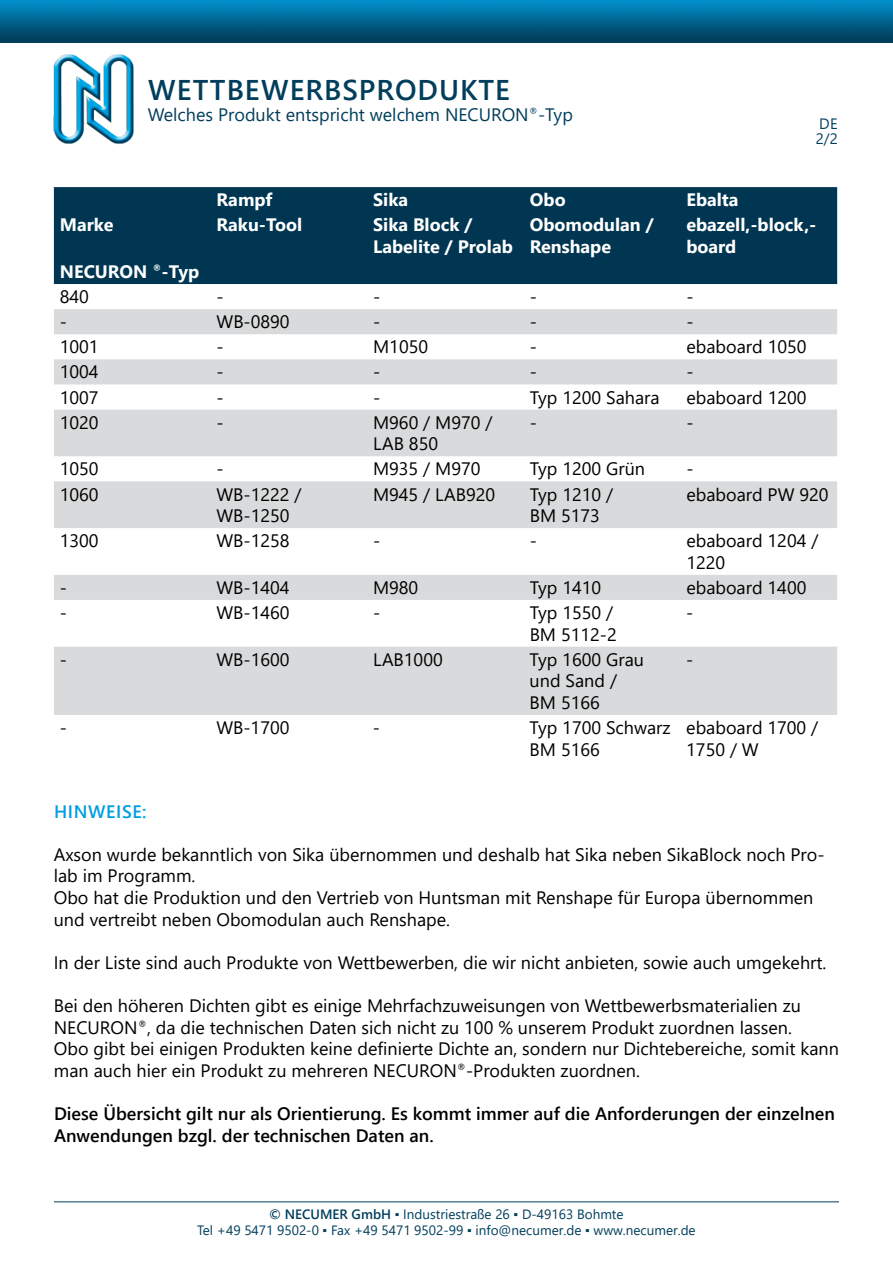
<style>
.page{position:relative;width:893px;height:1263px;background:#fff}
.page>*{position:absolute;margin:0;border:0;box-sizing:border-box;transform-origin:0 0}
.t1{font:600 28.5px "Segoe UI";letter-spacing:.035em;color:#003e5c}
.t2{font:18px/21.6px "Segoe UI";color:#000}
.t3{font:600 18px/21.6px "Segoe UI";color:#000}
.t4{font:700 18px/21.6px "Segoe UI";color:#fff}
.t5{font:18px "Segoe UI";color:#003e5c}
.t6{font:600 18px "Segoe UI";letter-spacing:.035em;color:#009ee0}
.t7{font:15px/15px "Segoe UI";color:#003e5c}
.t8{font:13.5px/16.2px "Segoe UI";color:#003e5c;text-align:center}
.s1{font-weight:400;color:#000}
.s2{font-weight:600}
.s3{font-weight:700}
</style>
<div class="page">
<hr style="left:54px;top:1201px;width:785px;height:1px;background:#003e5c">
<img style="left:0;top:0;width:893px;height:43px">
<img style="left:53px;top:54px;width:81px;height:90px">
<div style="left:54px;top:187px;width:783px;height:97px;background:#003652"></div>
<svg style="left:54px;top:309px;width:783px;height:406px;fill:#d9dadb"></svg>
<h1 class="t1" style="left:148px;top:63px;width:117px">Wettbewer</h1>
<h1 class="t1" style="left:324px;top:63px;width:184px">bsprodu kte</h1>
<p class="t5" style="left:148px;top:98px;width:427px">Welches Produkt entspricht welchem NECURON<sup>®</sup>-Typ</p>
<p class="t4" style="left:217px;top:188px;width:57px">Rampf</p>
<p class="t4" style="left:373px;top:188px;width:36px">Sika</p>
<p class="t4" style="left:530px;top:188px;width:37px">Obo</p>
<p class="t4" style="left:686px;top:188px;width:54px">Ebalta</p>
<p class="t7" style="left:816px;top:114px;width:24px">DE<br>2/2</p>
<p class="t4" style="left:60px;top:213px;width:55px">Marke</p>
<p class="t4" style="left:217px;top:213px;width:87px">Raku-Tool</p>
<p class="t4" style="left:373px;top:213px;width:141px">Sika Block /<br>Labelite / Prolab</p>
<p class="t4" style="left:530px;top:213px;width:125px">Obomodulan /<br>Renshape</p>
<p class="t4" style="left:686px;top:213px;width:131px">ebazell,-block,- board</p>
<p class="t4" style="left:60px;top:258px;width:141px;line-height:25px">NECURON <sup>®</sup>-Typ<br><span class="s1">840</span></p>
<p class="t2" style="left:217px;top:284px;width:9px">-</p>
<p class="t2" style="left:373px;top:284px;width:9px">-</p>
<p class="t2" style="left:530px;top:284px;width:9px">-</p>
<p class="t2" style="left:686px;top:284px;width:9px">-</p>
<p class="t2" style="left:60px;top:309px;width:9px">-</p>
<p class="t2" style="left:217px;top:309px;width:75px">WB-0890</p>
<p class="t2" style="left:373px;top:309px;width:9px">-</p>
<p class="t2" style="left:530px;top:309px;width:9px">-</p>
<p class="t2" style="left:686px;top:309px;width:9px">-</p>
<p class="t2" style="left:60px;top:335px;width:40px">1001</p>
<p class="t2" style="left:216px;top:335px;width:9px">-</p>
<p class="t2" style="left:373px;top:335px;width:56px">M1050</p>
<p class="t2" style="left:530px;top:335px;width:9px">-</p>
<p class="t2" style="left:686px;top:335px;width:122px">ebaboard 1050</p>
<p class="t2" style="left:60px;top:360px;width:40px">1004</p>
<p class="t2" style="left:216px;top:360px;width:9px">-</p>
<p class="t2" style="left:373px;top:360px;width:9px">-</p>
<p class="t2" style="left:530px;top:360px;width:9px">-</p>
<p class="t2" style="left:686px;top:360px;width:9px">-</p>
<p class="t2" style="left:60px;top:385px;width:40px">1007</p>
<p class="t2" style="left:216px;top:385px;width:9px">-</p>
<p class="t2" style="left:373px;top:385px;width:9px">-</p>
<p class="t2" style="left:530px;top:385px;width:131px">Typ 1200 Sahara</p>
<p class="t2" style="left:686px;top:385px;width:122px">ebaboard 1200</p>
<p class="t2" style="left:60px;top:410px;width:40px">1020</p>
<p class="t2" style="left:216px;top:410px;width:9px">-</p>
<p class="t2" style="left:373px;top:410px;width:121px">M960 / M970 /<br>LAB 850</p>
<p class="t2" style="left:530px;top:410px;width:9px">-</p>
<p class="t2" style="left:686px;top:410px;width:9px">-</p>
<p class="t2" style="left:60px;top:457px;width:40px">1050</p>
<p class="t2" style="left:216px;top:457px;width:9px">-</p>
<p class="t2" style="left:373px;top:457px;width:109px">M935 / M970</p>
<p class="t2" style="left:530px;top:457px;width:117px">Typ 1200 Grün</p>
<p class="t2" style="left:686px;top:457px;width:9px">-</p>
<p class="t2" style="left:60px;top:482px;width:40px">1060</p>
<p class="t2" style="left:216px;top:482px;width:87px">WB-1222 /<br>WB-1250</p>
<p class="t2" style="left:373px;top:482px;width:124px">M945 / LAB920</p>
<p class="t2" style="left:530px;top:482px;width:85px">Typ 1210 /<br>BM 5173</p>
<p class="t2" style="left:686px;top:482px;width:144px">ebaboard PW 920</p>
<p class="t2" style="left:60px;top:528px;width:40px">1300</p>
<p class="t2" style="left:216px;top:528px;width:75px">WB-1258</p>
<p class="t2" style="left:373px;top:528px;width:9px">-</p>
<p class="t2" style="left:530px;top:528px;width:9px">-</p>
<p class="t2" style="left:686px;top:528px;width:134px">ebaboard 1204 /<br>1220</p>
<p class="t2" style="left:60px;top:575px;width:9px">-</p>
<p class="t2" style="left:216px;top:575px;width:75px">WB-1404</p>
<p class="t2" style="left:373px;top:575px;width:47px">M980</p>
<p class="t2" style="left:530px;top:575px;width:73px">Typ 1410</p>
<p class="t2" style="left:686px;top:575px;width:122px">ebaboard 1400</p>
<p class="t2" style="left:60px;top:600px;width:9px">-</p>
<p class="t2" style="left:216px;top:600px;width:75px">WB-1460</p>
<p class="t2" style="left:373px;top:600px;width:9px">-</p>
<p class="t2" style="left:530px;top:600px;width:89px">Typ 1550 /<br>BM 5112-2</p>
<p class="t2" style="left:686px;top:600px;width:9px">-</p>
<p class="t2" style="left:60px;top:647px;width:9px">-</p>
<p class="t2" style="left:216px;top:647px;width:75px">WB-1600</p>
<p class="t2" style="left:373px;top:647px;width:71px">LAB1000</p>
<p class="t2" style="left:530px;top:647px;width:116px">Typ 1600 Grau und Sand /<br>BM 5166</p>
<p class="t2" style="left:686px;top:647px;width:9px">-</p>
<p class="t2" style="left:60px;top:715px;width:9px">-</p>
<p class="t2" style="left:216px;top:715px;width:75px">WB-1700</p>
<p class="t2" style="left:373px;top:715px;width:9px">-</p>
<p class="t2" style="left:530px;top:715px;width:143px">Typ 1700 Schwarz<br>BM 5166</p>
<p class="t2" style="left:686px;top:715px;width:134px">ebaboard 1700 /<br>1750 / W</p>
<p class="t6" style="left:54px;top:794px;width:34px">Hinwe</p>
<p class="t6" style="left:116px;top:794px;width:32px">ise:</p>
<p class="t2" style="left:54px;top:842px;width:772px">Axson wurde bekanntlich von Sika übernommen und deshalb hat Sika neben SikaBlock noch Pro&shy;lab im Programm.<br>Obo hat die Produktion und den Vertrieb von Huntsman mit Renshape für Europa übernommen und vertreibt neben Obomodulan auch Renshape.</p>
<p class="t2" style="left:54px;top:950px;width:774px">In der Liste sind auch Produkte von Wettbewerben, die wir nicht anbieten, sowie auch umgekehrt.</p>
<p class="t2" style="left:54px;top:993px;width:787px">Bei den höheren Dichten gibt es einige Mehrfachzuweisungen von Wettbewerbsmaterialien zu NECURON<sup>®</sup>, da die technischen Daten sich nicht zu 100 % unserem Produkt zuordnen lassen.<br>Obo gibt bei einigen Produkten keine definierte Dichte an, sondern nur Dichtebereiche, somit kann man auch hier ein Produkt zu mehreren NECURON<sup>®</sup>-Produkten zuordnen.</p>
<p class="t3" style="left:54px;top:1101px;width:782px">Diese Übersicht gilt nur als Orientierung. Es kommt immer auf die Anforderungen der einzelnen<br>Anwendungen bzgl. der technischen Daten an.</p>
<p class="t8" style="left:197px;top:1205px;width:500px"><span class="s2">© NECUMER GmbH</span> <span class="s3">▪</span> Industriestraße 26 ▪ D-49163 Bohmte<br>Tel +49 5471 9502-0 ▪ Fax +49 5471 9502-99 ▪ info@necumer.de ▪ www.necumer.de</p>
</div>
